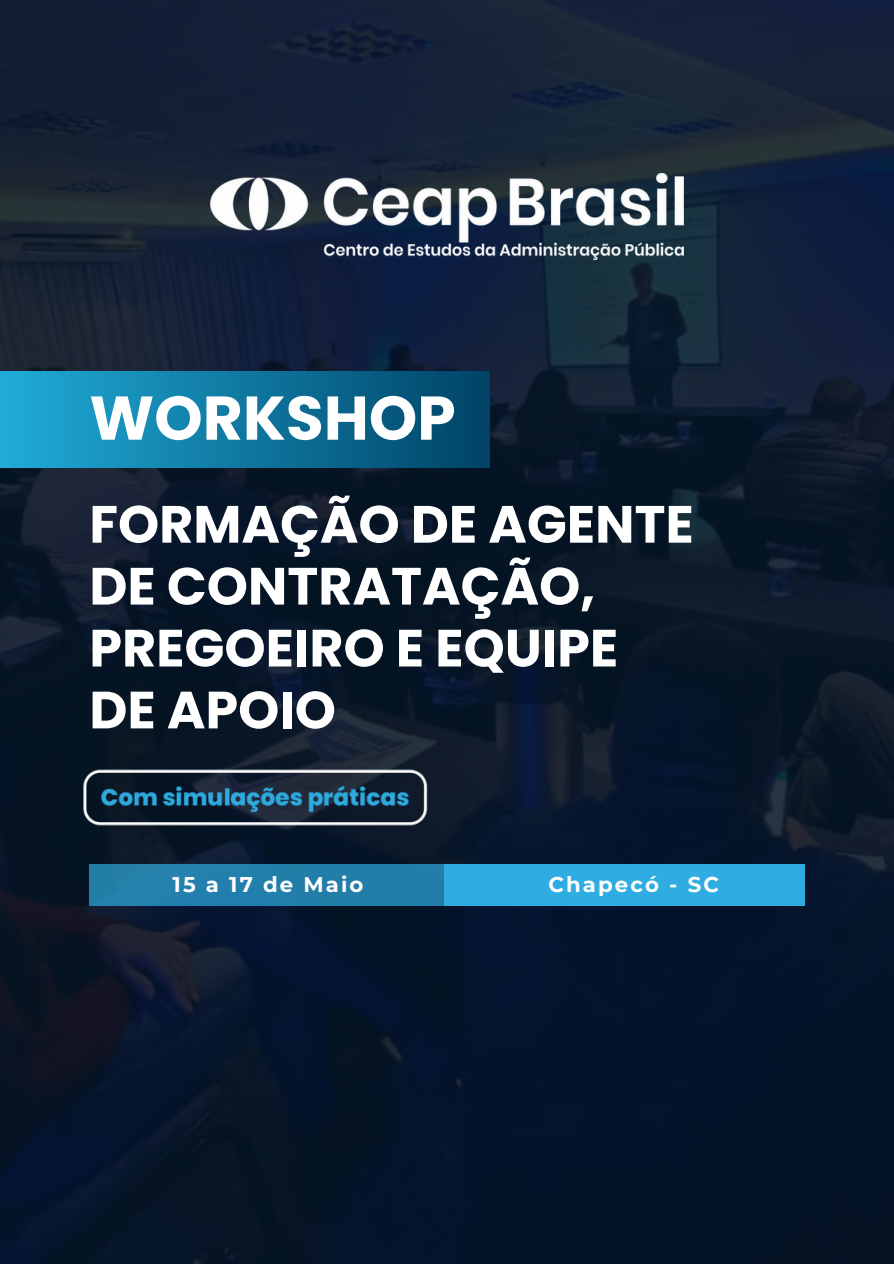
<style>
.page{position:relative;width:894px;height:1264px;background:#fff}
.page>*{position:absolute;margin:0;border:0;box-sizing:border-box;transform-origin:0 0}
.t1{font:700 61.65px "Poppins";color:#fff}
.t2{font:700 52.35px/61.8px "Poppins";color:#fff}
.t3{font:700 21.3px "Montserrat";letter-spacing:.1em;color:#fff}
</style>
<div class="page">
<img style="left:0;top:0;width:893px;height:1263px">
<div style="left:89px;top:864px;width:357px;height:41px;background:#227ea9"></div>
<div style="left:444px;top:864px;width:360px;height:41px;background:#2face1"></div>
<img style="left:210px;top:173px;width:473px;height:86px">
<img style="left:80px;top:769px;width:352px;height:56px">
<div style="left:0;top:372px;width:489px;height:95px;background:linear-gradient(to right,#1facd8,#004367)"></div>
<p class="t1" style="left:89px;top:375px;width:368px">WORKSHOP</p>
<p class="t2" style="left:89px;top:493px;width:605px">FORMAÇÃO DE AGENTE<br>DE CONTRATAÇÃO,<br>PREGOEIRO E EQUIPE<br>DE APOIO</p>
<h1 class="t3" style="left:172px;top:871px;width:192px">15 a 17 de Maio</h1>
<h2 class="t3" style="left:548px;top:871px;width:172px">Chapecó - SC</h2>
</div>
